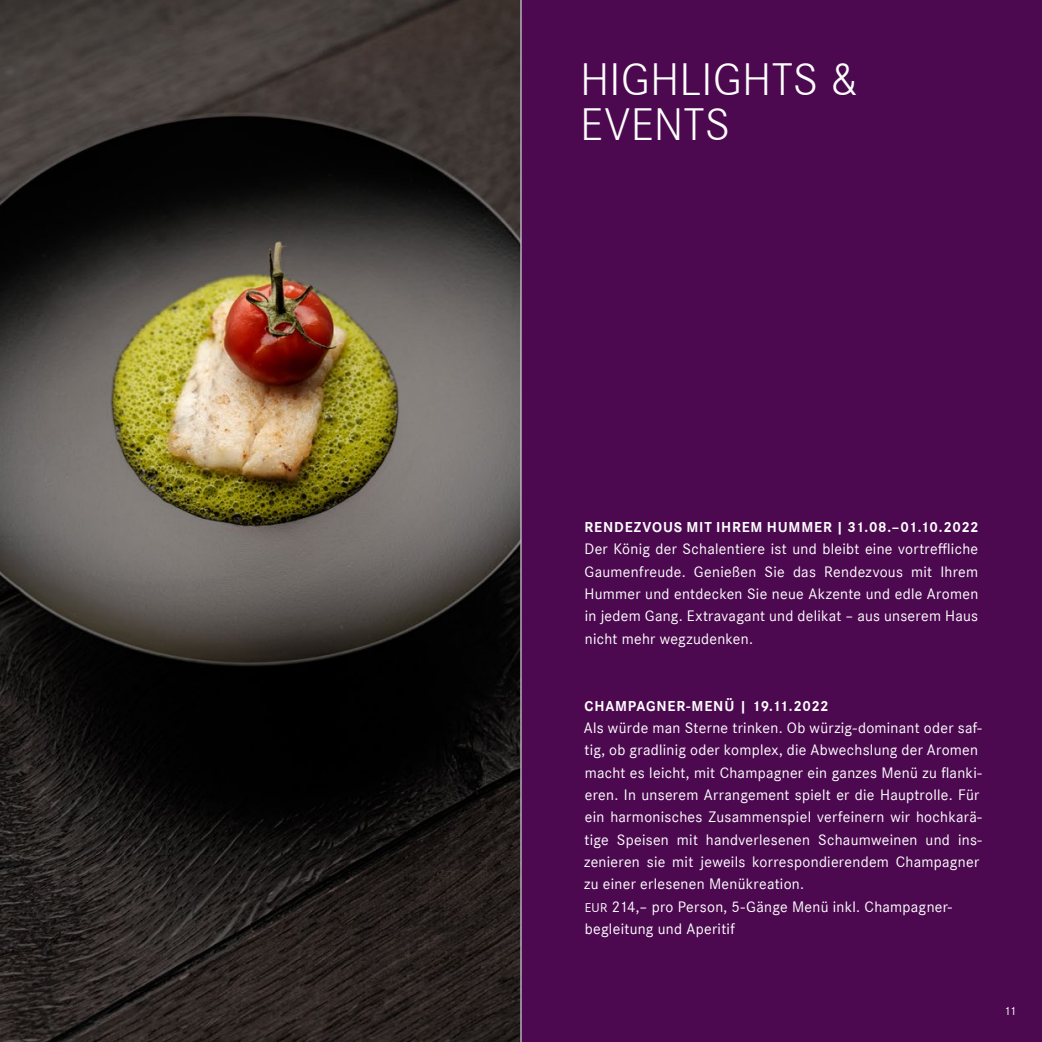
<style>
.page{position:relative;width:1042px;height:1042px;background:#fff}
.page>*{position:absolute;margin:0;border:0;box-sizing:border-box;transform-origin:0 0}
.t1{font:300 47.25px/45.5px "Corporate S";letter-spacing:.005em;color:#fff}
.t2{font:15.75px/22.4px "Corporate S";letter-spacing:.02em;color:#fff;text-align:justify}
.t3{font:700 14.88px "Corporate S";letter-spacing:.05em;color:#fff}
.t4{font:12.25px "Corporate S";color:#fff}
.s1{font-size:13.12px}
</style>
<div class="page">
<div style="left:521px;top:0;width:521px;height:1042px;background:#4c0950"></div>
<img style="left:0;top:0;width:520px;height:1042px">
<svg style="left:0;top:0;width:5px;height:5px"></svg>
<hr style="left:520px;top:0;width:2px;height:1042px;background:#c5c6c6">
<h1 class="t1" style="left:580px;top:55px;width:281px">HIGHLIGHTS &amp;<br>EVENTS</h1>
<p class="t3" style="left:584px;top:517px;width:396px">RENDEZVOUS MIT IHREM HUMMER | 31.08.–01.10.2022</p>
<p class="t2" style="left:584px;top:537px;width:395px">Der König der Schalentiere ist und bleibt eine vortreffliche Gaumenfreude. Genießen Sie das Rendezvous mit Ihrem Hummer und entdecken Sie neue Akzente und edle Aromen in jedem Gang. Extravagant und delikat – aus unserem Haus nicht mehr wegzudenken.</p>
<p class="t3" style="left:584px;top:695px;width:246px">CHAMPAGNER-MENÜ | 19.11.2022</p>
<p class="t2" style="left:584px;top:716px;width:400px;text-align:left">Als würde man Sterne trinken. Ob würzig-dominant oder saf&shy;tig, ob gradlinig oder komplex, die Abwechslung der Aromen macht es leicht, mit Champagner ein ganzes Menü zu flanki&shy;eren. In unserem Arrangement spielt er die Hauptrolle. Für ein harmonisches Zusammenspiel verfeinern wir hochkarä&shy;tige Speisen mit handverlesenen Schaumweinen und ins&shy;zenieren sie mit jeweils korrespondierendem Champagner zu einer erlesenen Menükreation.<br><span class="s1">EUR</span> 214,– pro Person, 5-Gänge Menü inkl. Champagner&shy;begleitung und Aperitif</p>
<p class="t4" style="left:1004px;top:1003px;width:14px">11</p>
</div>
